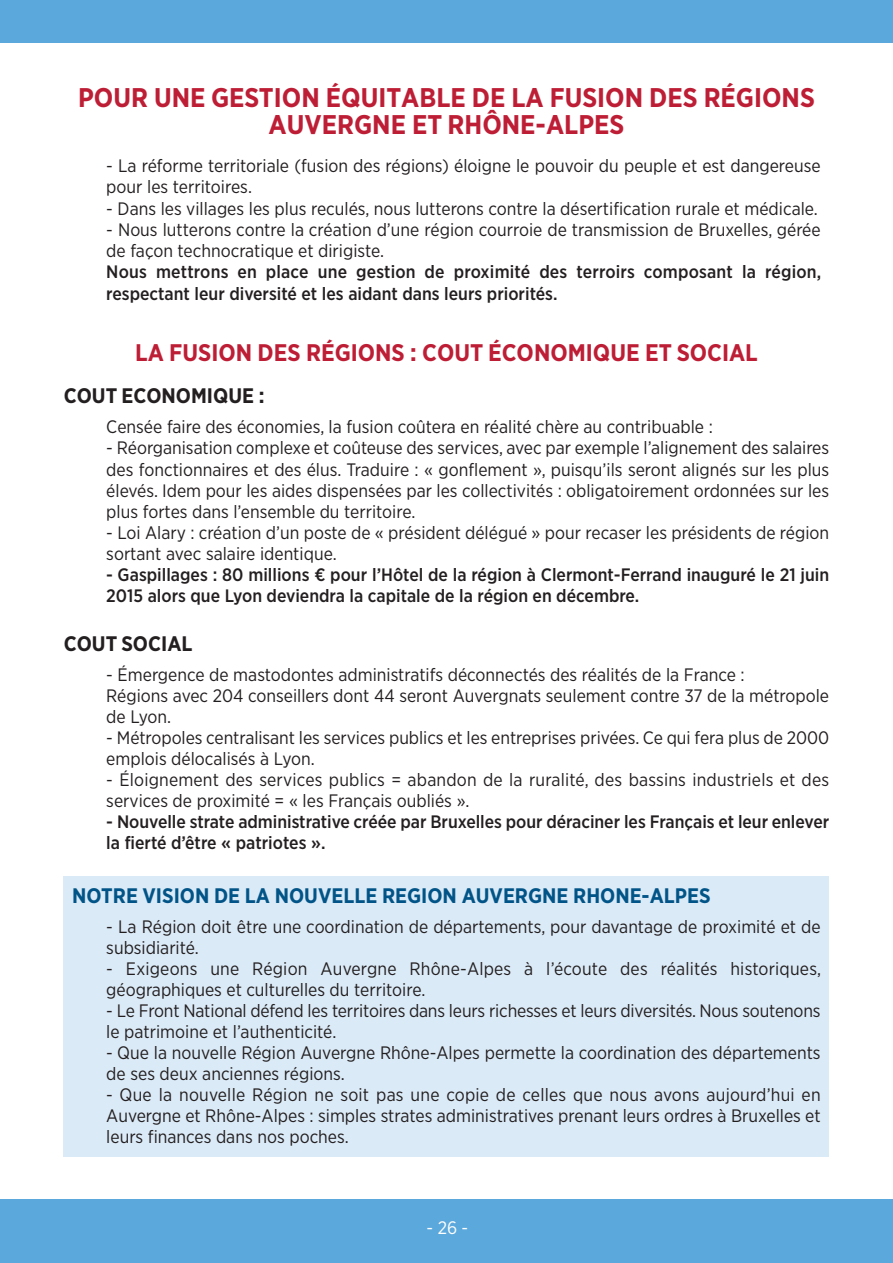
<style>
.page{position:relative;width:893px;height:1263px;background:#fff}
.page>*{position:absolute;margin:0;border:0;box-sizing:border-box;transform-origin:0 0}
.t1{font:700 27px/27px "Gotham Narrow";color:#be1e35;text-align:center}
.t2{font:700 24px "Gotham Narrow";color:#be1e35}
.t3{font:700 21px "Gotham Narrow";color:#015487}
.t4{font:700 21px "Gotham Narrow";color:#231f20}
.t5{font:18px/21px "Gotham Narrow";color:#231f20}
.t6{font:500 18px/21px "Gotham Narrow";color:#231f20}
.t7{font:18px "Gotham Narrow";color:#fff}
</style>
<div class="page">
<div style="left:64px;top:876px;width:765px;height:281px;background:#dbeaf7"></div>
<div style="left:0;top:0;width:893px;height:43px;background:#5ba8dc"></div>
<div style="left:0;top:1199px;width:893px;height:64px;background:#5ba8dc"></div>
<h1 class="t1" style="left:78px;top:83px;width:738px">POUR UNE GESTION ÉQUITABLE DE LA FUSION DES RÉGIONS<br>AUVERGNE ET RHÔNE-ALPES</h1>
<p class="t5" style="left:106px;top:155px;width:716px">- La réforme territoriale (fusion des régions) éloigne le pouvoir du peuple et est dangereuse pour les territoires.</p>
<p class="t5" style="left:106px;top:197px;width:713px">- Dans les villages les plus reculés, nous lutterons contre la désertification rurale et médicale.</p>
<p class="t5" style="left:106px;top:219px;width:716px">- Nous lutterons contre la création d’une région courroie de transmission de Bruxelles, gérée de façon technocratique et dirigiste.</p>
<p class="t6" style="left:106px;top:261px;width:716px">nous mettrons en place une gestion de proximité des terroirs composant la région, respectant leur diversité et les aidant dans leurs priorités.</p>
<h2 class="t2" style="left:135px;top:337px;width:624px">LA FUSION DES RÉGIONS : COUT ÉCONOMIQUE ET SOCIAL</h2>
<p class="t4" style="left:64px;top:382px;width:202px">COUT ECONOMIQUE :</p>
<p class="t5" style="left:106px;top:416px;width:608px">Censée faire des économies, la fusion coûtera en réalité chère au contribuable :</p>
<p class="t5" style="left:106px;top:437px;width:724px;text-align:justify">- réorganisation complexe et coûteuse des services, avec par exemple l’alignement des salaires des fonctionnaires et des élus. Traduire : « gonflement », puisqu’ils seront alignés sur les plus élevés. idem pour les aides dispensées par les collectivités : obligatoirement ordonnées sur les plus fortes dans l’ensemble du territoire.</p>
<p class="t5" style="left:106px;top:522px;width:724px">- Loi alary : création d’un poste de « président délégué » pour recaser les présidents de région sortant avec salaire identique.</p>
<p class="t6" style="left:106px;top:564px;width:724px">- Gaspillages : 80 millions € pour l’Hôtel de la région à clermont-Ferrand inauguré le 21 juin<br>2015 alors que Lyon deviendra la capitale de la région en décembre.</p>
<p class="t4" style="left:64px;top:630px;width:130px">COUT SOCIAL</p>
<p class="t5" style="left:106px;top:664px;width:724px">- Émergence de mastodontes administratifs déconnectés des réalités de la France :<br>régions avec 204 conseillers dont 44 seront auvergnats seulement contre 37 de la métropole de Lyon.</p>
<p class="t5" style="left:106px;top:727px;width:724px">- métropoles centralisant les services publics et les entreprises privées. Ce qui fera plus de 2000 emplois délocalisés à Lyon.</p>
<p class="t5" style="left:106px;top:769px;width:724px">- Éloignement des services publics = abandon de la ruralité, des bassins industriels et des services de proximité = « les Français oubliés ».</p>
<p class="t6" style="left:106px;top:811px;width:724px">- nouvelle strate administrative créée par bruxelles pour déraciner les Français et leur enlever la fierté d’être « patriotes ».</p>
<p class="t3" style="left:72px;top:882px;width:640px">NOTRE VISION DE LA NOUVELLE REGION AUVERGNE RHONE-ALPES</p>
<p class="t5" style="left:106px;top:915px;width:716px">- La région doit être une coordination de départements, pour davantage de proximité et de subsidiarité.</p>
<p class="t5" style="left:106px;top:957px;width:716px">- exigeons une région auvergne rhône-alpes à l’écoute des réalités historiques, géographiques et culturelles du territoire.</p>
<p class="t5" style="left:106px;top:999px;width:716px">- Le Front National défend les territoires dans leurs richesses et leurs diversités. Nous soutenons le patrimoine et l’authenticité.</p>
<p class="t5" style="left:106px;top:1041px;width:716px">- Que la nouvelle région auvergne rhône-alpes permette la coordination des départements de ses deux anciennes régions.</p>
<p class="t5" style="left:106px;top:1083px;width:716px;text-align:justify">- Que la nouvelle région ne soit pas une copie de celles que nous avons aujourd’hui en auvergne et rhône-alpes : simples strates administratives prenant leurs ordres à Bruxelles et leurs finances dans nos poches.</p>
<p class="t7" style="left:427px;top:1217px;width:43px">-26-</p>
</div>
